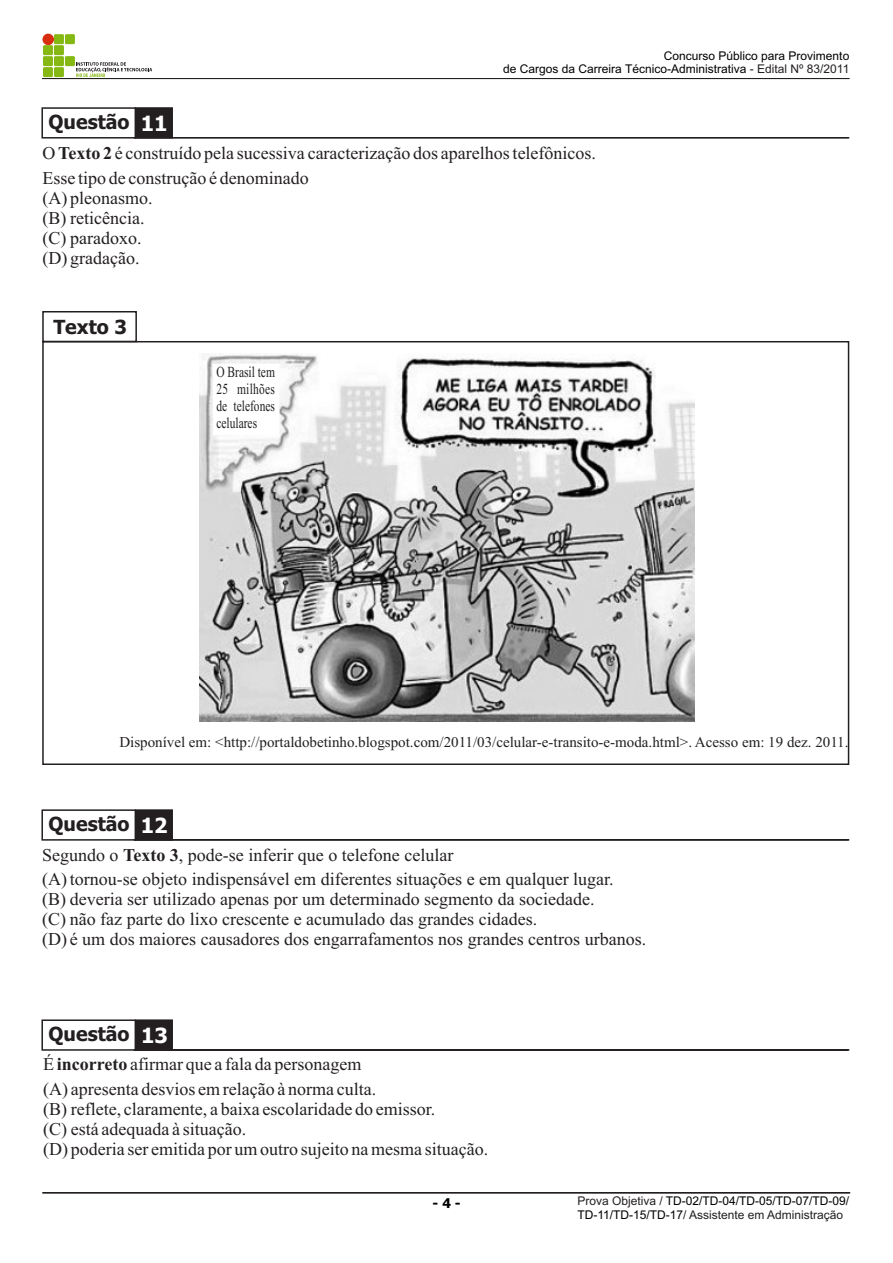
<style>
.page{position:relative;width:893px;height:1263px;background:#fff}
.page>*{position:absolute;margin:0;border:0;box-sizing:border-box;transform-origin:0 0}
.t1{font:700 19.5px "Tahoma";color:#231f20}
.t2{font:18px/20px "Times New Roman";color:#231f20}
.t3{font:15.3px/17px "Times New Roman";color:#231f20;text-align:justify;scale:.75 1}
.t4{font:15px "Times New Roman";color:#231f20}
.t5{font:700 13.5px "Tahoma";color:#000}
.t6{font:12px/13.4px "Arial";color:#000;text-align:right}
.s1{font-size:21px;color:#fff}
.s2{color:#231f20}
.s3{font-weight:700}
</style>
<div class="page">
<div style="left:42px;top:1192px;width:808px;height:1px;border:1px solid #231f20"></div>
<div style="left:41px;top:107px;width:95px;height:32px;border:2px solid #231f20"></div>
<svg style="left:134px;top:107px;width:39px;height:32px"></svg>
<div style="left:134px;top:137px;width:715px;height:1px;border:1px solid #231f20"></div>
<div style="left:42px;top:78px;width:807px;height:1px;border:1px solid #231f20"></div>
<div style="left:43px;top:45px;width:10px;height:10px;background:#86b814"></div>
<div style="left:43px;top:56px;width:10px;height:10px;background:#86b814"></div>
<div style="left:43px;top:67px;width:10px;height:10px;background:#86b814"></div>
<div style="left:54px;top:34px;width:10px;height:10px;background:#86b814"></div>
<div style="left:54px;top:45px;width:10px;height:10px;background:#86b814"></div>
<div style="left:54px;top:56px;width:10px;height:10px;background:#86b814"></div>
<div style="left:65px;top:56px;width:10px;height:10px;background:#86b814"></div>
<div style="left:54px;top:67px;width:10px;height:10px;background:#86b814"></div>
<div style="left:65px;top:34px;width:10px;height:10px;background:#86b814"></div>
<div style="left:42px;top:34px;width:12px;height:11px;background:#d62e0f;border-radius:50%"></div>
<svg style="left:76px;top:62px;width:76px;height:15px"></svg>
<div style="left:42px;top:341px;width:807px;height:424px;border:2px solid #231f20"></div>
<div style="left:42px;top:311px;width:95px;height:31px;border:2px solid #231f20"></div>
<img style="left:199px;top:353px;width:496px;height:368px">
<div style="left:41px;top:1019px;width:95px;height:32px;border:2px solid #231f20"></div>
<svg style="left:134px;top:1019px;width:39px;height:32px"></svg>
<div style="left:134px;top:1049px;width:715px;height:1px;border:1px solid #231f20"></div>
<div style="left:41px;top:809px;width:95px;height:32px;border:2px solid #231f20"></div>
<svg style="left:134px;top:809px;width:39px;height:32px"></svg>
<div style="left:134px;top:839px;width:715px;height:1px;border:1px solid #231f20"></div>
<svg style="left:212px;top:363px;width:68px;height:73px"></svg>
<p class="t1" style="left:49px;top:114px;width:121px">Questão <span class="s1">11</span></p>
<p class="t6" style="left:503px;top:50px;width:348px">Concurso Público para Provimento<br>de Cargos da Carreira Técnico-Administrativa <span class="s2">- Edital Nº 83/2011</span></p>
<p class="t2" style="left:42px;top:143px;width:555px;line-height:24.9px">O <span class="s3">Texto 2</span> é construído pela sucessiva caracterização dos aparelhos telefônicos.<br>Esse tipo de construção é denominado</p>
<p class="t2" style="left:42px;top:190px;width:112px">(A) pleonasmo. (B) reticência. (C) paradoxo. (D) gradação.</p>
<p class="t1" style="left:53px;top:319px;width:75px">Texto 3</p>
<p class="t3" style="left:216px;top:365px;width:80px">O Brasil tem 25 milhões de telefones celulares</p>
<p class="t4" style="left:119px;top:736px;width:731px">Disponível em: &lt;http://portaldobetinho.blogspot.com/2011/03/celular-e-transito-e-moda.html&gt;. Acesso em: 19 dez. 2011.</p>
<p class="t1" style="left:49px;top:816px;width:120px">Questão <span class="s1">12</span></p>
<p class="t2" style="left:42px;top:844px;width:573px;line-height:24.9px">Segundo o <span class="s3">Texto 3</span>, pode-se inferir que o telefone celular<br>(A)tornou-se objeto indispensável em diferentes situações e em qualquer lugar.</p>
<p class="t2" style="left:42px;top:891px;width:605px">(B) deveria ser utilizado apenas por um determinado segmento da sociedade.<br>(C) não faz parte do lixo crescente e acumulado das grandes cidades.<br>(D) é um dos maiores causadores dos engarrafamentos nos grandes centros urbanos.</p>
<p class="t1" style="left:49px;top:1026px;width:121px">Questão <span class="s1">13</span></p>
<p class="t2" style="left:43px;top:1053px;width:335px;line-height:24.9px">É <span class="s3">incorreto</span> afirmar que a fala da personagem (A) apresenta desvios em relação à norma culta.</p>
<p class="t2" style="left:43px;top:1101px;width:447px">(B) reflete, claramente, a baixa escolaridade do emissor.<br>(C) está adequada à situação.<br>(D) poderia ser emitida por um outro sujeito na mesma situação.</p>
<p class="t5" style="left:433px;top:1198px;width:30px">- 4 -</p>
<p class="t6" style="left:577px;top:1195px;width:273px;text-align:left"><span class="s2">Prova Objetiva /</span> TD-02/TD-04/TD-05/TD-07/TD-09/<br>TD-11/TD-15/TD-17<span class="s2">/ Assistente em Administração</span></p>
</div>
